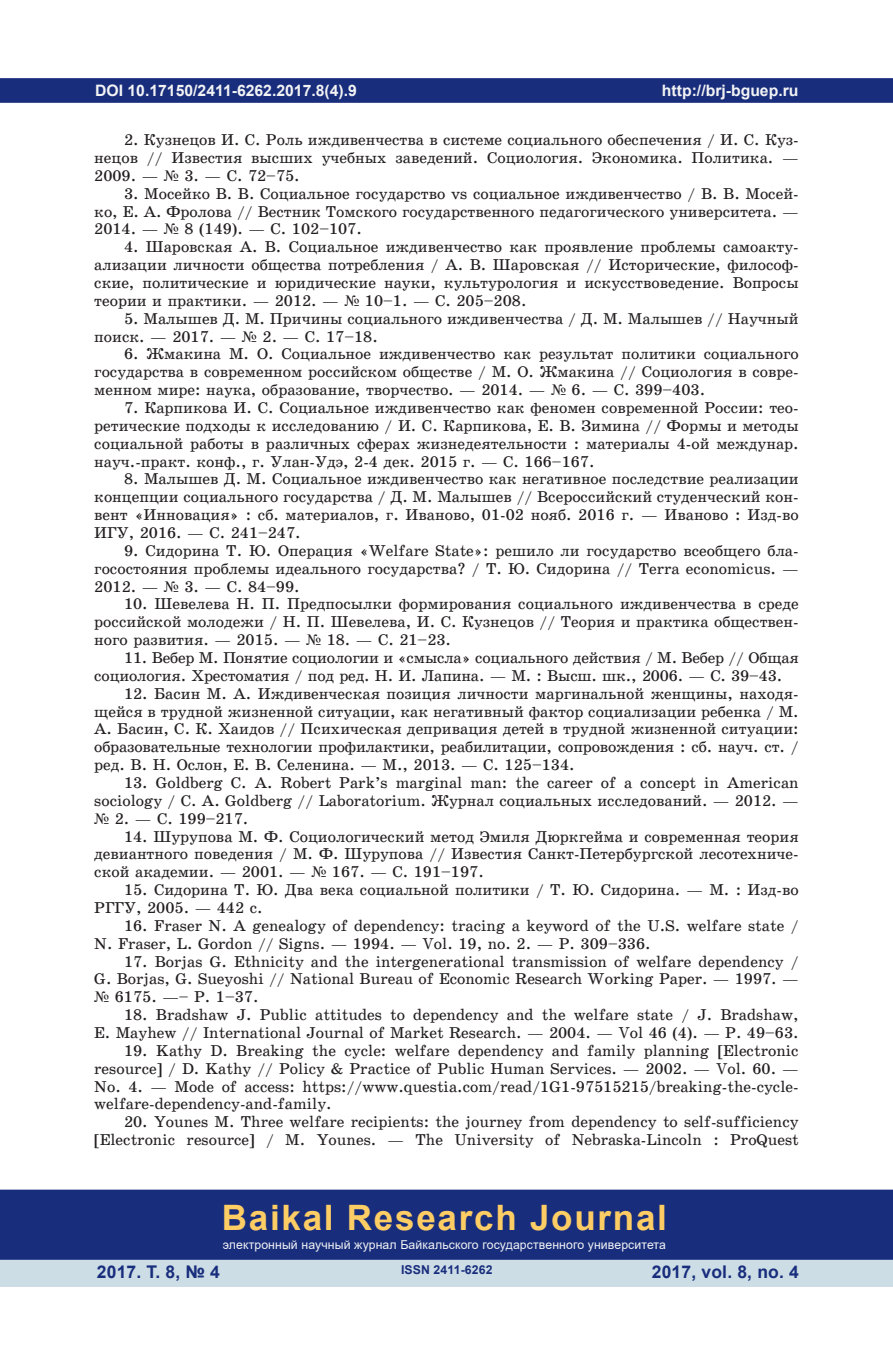
<style>
.page{position:relative;width:893px;height:1360px;background:#fff}
.page>*{position:absolute;margin:0;border:0;box-sizing:border-box;transform-origin:0 0}
.t1{font:700 35px "Arial";letter-spacing:.05em;color:#fecd64}
.t2{font:700 17.5px "Arial";letter-spacing:.01em;color:#182d7c}
.t3{font:15.75px/17.8px "School Book C";color:#231f20;text-align:justify}
.t4{font:700 15.75px "Arial";color:#f2f3f4}
.t5{font:12.25px "Arial";letter-spacing:.01em;color:#f2f3f4}
.t6{font:700 12.25px "Arial";letter-spacing:.01em;color:#182d7c}
.s1{font-family:"Times New Roman"}
</style>
<div class="page">
<div style="left:1px;top:79px;width:891px;height:23px;background:#182d7c"></div>
<div style="left:0;top:78px;width:893px;height:25px;border:2px solid #182d7c"></div>
<div style="left:0;top:1258px;width:893px;height:28px;background:#cddde6"></div>
<div style="left:1px;top:1190px;width:891px;height:68px;background:#182d7c"></div>
<div style="left:0;top:1189px;width:893px;height:70px;border:2px solid #182d7c"></div>
<p class="t4" style="left:95px;top:79px;width:263px">DOI 10.17150/2411-6262.2017.8(4).9</p>
<p class="t3" style="left:94px;top:131px;width:706px;text-indent:30px">2. Кузнецов И. С. Роль иждивенчества в системе социального обеспечения / И. С. Куз&shy;нецов // Известия высших учебных заведений. Социология. Экономика. Политика. — 2009. — <span class="s1">№</span> 3. — С. 72–75.</p>
<p class="t3" style="left:94px;top:185px;width:706px;text-indent:30px">3. Мосейко В. В. Социальное государство vs социальное иждивенчество / В. В. Мосей&shy;ко, Е. А. Фролова // Вестник Томского государственного педагогического университета. — 2014. — <span class="s1">№</span> 8 (149). — С. 102–107.</p>
<p class="t3" style="left:94px;top:238px;width:706px;text-indent:30px">4. Шаровская А. В. Социальное иждивенчество как проявление проблемы самоакту&shy;ализации личности общества потребления / А. В. Шаровская // Исторические, философ&shy;ские, политические и юридические науки, культурология и искусствоведение. Вопросы теории и практики. — 2012. — <span class="s1">№</span> 10–1. — С. 205–208.</p>
<p class="t3" style="left:94px;top:310px;width:706px;text-indent:30px">5. Малышев Д. М. Причины социального иждивенчества / Д. М. Малышев // Научный поиск. — 2017. — <span class="s1">№</span> 2. — С. 17–18.</p>
<p class="t3" style="left:94px;top:345px;width:706px;text-indent:30px">6. Жмакина М. О. Социальное иждивенчество как результат политики социального государства в современном российском обществе / М. О. Жмакина // Социология в совре&shy;менном мире: наука, образование, творчество. — 2014. — <span class="s1">№</span> 6. — С. 399–403.</p>
<p class="t3" style="left:94px;top:399px;width:706px;text-indent:30px">7. Карпикова И. С. Социальное иждивенчество как феномен современной России: тео&shy;ретические подходы к исследованию / И. С. Карпикова, Е. В. Зимина // Формы и методы социальной работы в различных сферах жизнедеятельности : материалы 4-ой междунар. науч.-практ. конф., г. Улан-Удэ, 2-4 дек. 2015 г. — С. 166–167.</p>
<p class="t3" style="left:94px;top:470px;width:706px;text-indent:30px">8. Малышев Д. М. Социальное иждивенчество как негативное последствие реализации концепции социального государства / Д. М. Малышев // Всероссийский студенческий кон&shy;вент «Инновация» : сб. материалов, г. Иваново, 01-02 нояб. 2016 г. — Иваново : Изд-во ИГУ, 2016. — С. 241–247.</p>
<p class="t3" style="left:94px;top:542px;width:706px;text-indent:30px">9. Сидорина Т. Ю. Операция «Welfare State»: решило ли государство всеобщего бла&shy;госостояния проблемы идеального государства? / Т. Ю. Сидорина // Terra economicus. — 2012. — <span class="s1">№</span> 3. — С. 84–99.</p>
<p class="t3" style="left:94px;top:595px;width:706px;text-indent:30px">10. Шевелева Н. П. Предпосылки формирования социального иждивенчества в среде российской молодежи / Н. П. Шевелева, И. С. Кузнецов // Теория и практика обществен&shy;ного развития. — 2015. — <span class="s1">№</span> 18. — С. 21–23.</p>
<p class="t3" style="left:94px;top:649px;width:706px;text-indent:30px">11. Вебер М. Понятие социологии и «смысла» социального действия / М. Вебер // Общая социология. Хрестоматия / под ред. Н. И. Лапина. — М. : Высш. шк., 2006. — С. 39–43.</p>
<p class="t3" style="left:94px;top:684px;width:706px;text-indent:30px">12. Басин М. А. Иждивенческая позиция личности маргинальной женщины, находя&shy;щейся в трудной жизненной ситуации, как негативный фактор социализации ребенка / М.<br>А. Басин, С. К. Хаидов // Психическая депривация детей в трудной жизненной ситуации: образовательные технологии профилактики, реабилитации, сопровождения : сб. науч. ст. / ред. В. Н. Ослон, Е. В. Селенина. — М., 2013. — С. 125–134.</p>
<p class="t3" style="left:94px;top:773px;width:706px;text-indent:30px">13. Goldberg C. A. Robert Park’s marginal man: the career of a concept in American sociology / C. A. Goldberg // Laboratorium. Журнал социальных исследований. — 2012. — <span class="s1">№</span> 2. — С. 199–217.</p>
<p class="t3" style="left:94px;top:827px;width:706px;text-indent:30px">14. Шурупова М. Ф. Социологический метод Эмиля Дюркгейма и современная теория девиантного поведения / М. Ф. Шурупова // Известия Санкт-Петербургской лесотехниче&shy;ской академии. — 2001. — <span class="s1">№</span> 167. — С. 191–197.</p>
<p class="t3" style="left:94px;top:881px;width:706px;text-indent:30px">15. Сидорина Т. Ю. Два века социальной политики / Т. Ю. Сидорина. — М. : Изд-во<br>РГГУ, 2005. — 442 с.</p>
<p class="t3" style="left:94px;top:916px;width:706px;text-indent:30px">16. Fraser N. A genealogy of dependency: tracing a keyword of the U.S. welfare state /<br>N. Fraser, L. Gordon // Signs. — 1994. — Vol. 19, no. 2. — P. 309–336.</p>
<p class="t3" style="left:94px;top:952px;width:706px;text-indent:30px">17. Borjas G. Ethnicity and the intergenerational transmission of welfare dependency / G. Borjas, G. Sueyoshi // National Bureau of Economic Research Working Paper. — 1997. — <span class="s1">№</span> 6175. —– P. 1–37.</p>
<p class="t3" style="left:94px;top:1005px;width:706px;text-align:right">18. Bradshaw J. Public attitudes to dependency and the welfare state / J. Bradshaw,<br>E. Mayhew // International Journal of Market Research. — 2004. — Vol 46 (4). — P. 49–63.</p>
<p class="t3" style="left:94px;top:1041px;width:706px;text-indent:30px">19. Kathy D. Breaking the cycle: welfare dependency and family planning [Electronic resource] / D. Kathy // Policy &amp; Practice of Public Human Services. — 2002. — Vol. 60. — No. 4. — Mode of access: https://www.questia.com/read/1G1-97515215/breaking-the-cycle&shy;welfare-dependency-and-family.</p>
<p class="t3" style="left:94px;top:1113px;width:706px;text-align:right">20. Younes M. Three welfare recipients: the journey from dependency to self-sufficiency [Electronic resource] / M. Younes. — The University of Nebraska-Lincoln : ProQuest</p>
<p class="t4" style="left:662px;top:79px;width:138px">http://brj-bguep.ru</p>
<h1 class="t1" style="left:222px;top:1192px;width:447px">Baikal Research Journal</h1>
<p class="t5" style="left:223px;top:1236px;width:445px">электронный научный журнал Байкальского государственного университета</p>
<p class="t6" style="left:401px;top:1261px;width:93px">ISSN 2411-6262</p>
<p class="t2" style="left:97px;top:1259px;width:125px">2017. Т. 8, № 4</p>
<p class="t2" style="left:652px;top:1259px;width:149px">2017, vol. 8, no. 4</p>
</div>
